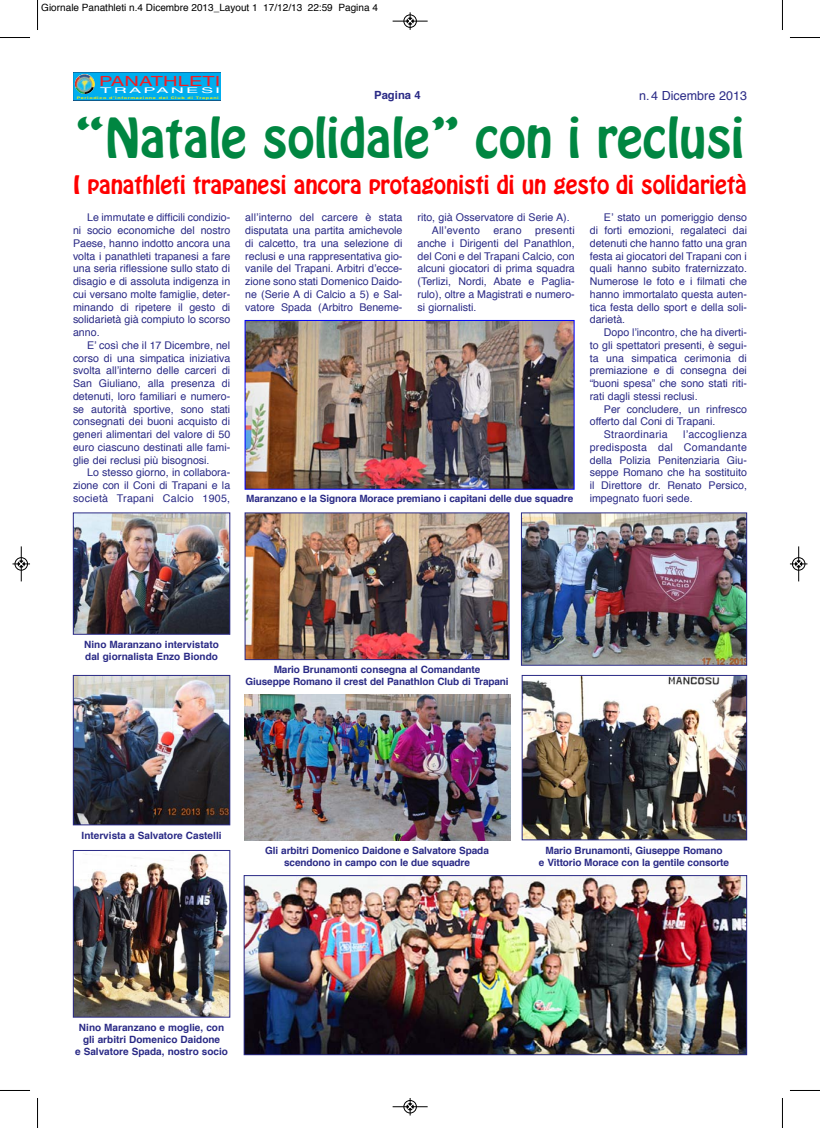
<style>
.page{position:relative;width:820px;height:1128px;background:#fff}
.page>*{position:absolute;margin:0;border:0;box-sizing:border-box;transform-origin:0 0}
.t1{font:48.75px "Hobo Std";color:#008641}
.t2{font:22.5px "Hobo Std";letter-spacing:-.005em;color:#f00}
.t3{font:14px "Helvetica";color:#ee1e24;scale:1.44 1}
.t4{font:12.5px "Helvetica";color:#2a2a86}
.t5{font:700 11.25px "Helvetica";color:#2a2a86}
.t6{font:10.62px/12.8px "Helvetica";color:#2a2a86;text-align:justify}
.t7{font:10.62px "Helvetica";letter-spacing:.02em;color:#2a2a86}
.t8{font:700 10px/12px "Helvetica";letter-spacing:-.01em;color:#2a2a86;text-align:center}
.t9{font:10px "Helvetica";color:#000}
.t10{font:7.88px "Helvetica";letter-spacing:.11em;color:#fff;scale:2.33 1}
.t11{font:700 3.38px "Helvetica";letter-spacing:.11em;color:#fff101;scale:1.63 1}
</style>
<div class="page">
<div style="left:73px;top:73px;width:147px;height:28px;background:#00aeef"></div>
<img style="left:75px;top:74px;width:20px;height:20px;border-radius:50%">
<img style="left:75px;top:514px;width:153px;height:118px">
<div style="left:73px;top:512px;width:157px;height:122px;border:1px solid #2a2a86"></div>
<img style="left:246px;top:514px;width:261px;height:144px">
<div style="left:244px;top:512px;width:265px;height:148px;border:1px solid #2a2a86"></div>
<img style="left:246px;top:877px;width:498px;height:175px">
<div style="left:244px;top:875px;width:502px;height:179px;border:1px solid #2a2a86"></div>
<img style="left:75px;top:677px;width:153px;height:146px">
<div style="left:73px;top:675px;width:157px;height:150px;border:1px solid #2a2a86"></div>
<img style="left:75px;top:853px;width:153px;height:162px">
<div style="left:73px;top:850px;width:157px;height:167px;border:1px solid #2a2a86"></div>
<img style="left:523px;top:514px;width:221px;height:149px">
<div style="left:521px;top:512px;width:225px;height:153px;border:1px solid #2a2a86"></div>
<img style="left:523px;top:677px;width:221px;height:161px">
<div style="left:521px;top:675px;width:225px;height:165px;border:1px solid #2a2a86"></div>
<img style="left:246px;top:322px;width:326px;height:165px">
<div style="left:244px;top:320px;width:330px;height:169px;border:1px solid #00f"></div>
<img style="left:244px;top:694px;width:266px;height:146px">
<hr style="left:37px;top:0;width:1px;height:30px;background:#000">
<hr style="left:0;top:37px;width:30px;height:1px;background:#000">
<hr style="left:781px;top:0;width:1px;height:30px;background:#000">
<hr style="left:789px;top:37px;width:30px;height:1px;background:#000">
<hr style="left:37px;top:1097px;width:1px;height:30px;background:#000">
<hr style="left:0;top:1090px;width:30px;height:1px;background:#000">
<hr style="left:781px;top:1097px;width:1px;height:30px;background:#000">
<hr style="left:789px;top:1090px;width:30px;height:1px;background:#000">
<div style="left:403px;top:14px;width:13px;height:14px;border:1px solid #fff;border-radius:50%"></div>
<hr style="left:392px;top:21px;width:35px;height:1px;background:#000">
<div style="left:403px;top:15px;width:13px;height:13px;border:1px solid #000;border-radius:50%"></div>
<svg style="left:407px;top:12px;width:6px;height:18px"></svg>
<div style="left:403px;top:1099px;width:13px;height:14px;border:1px solid #fff;border-radius:50%"></div>
<hr style="left:392px;top:1106px;width:35px;height:1px;background:#000">
<div style="left:403px;top:1100px;width:13px;height:13px;border:1px solid #000;border-radius:50%"></div>
<svg style="left:407px;top:1098px;width:6px;height:17px"></svg>
<hr style="left:21px;top:546px;width:1px;height:35px;background:#000">
<div style="left:15px;top:557px;width:13px;height:13px;border:1px solid #000;border-radius:50%"></div>
<svg style="left:12px;top:560px;width:18px;height:7px"></svg>
<hr style="left:798px;top:546px;width:1px;height:35px;background:#000">
<div style="left:791px;top:557px;width:13px;height:13px;border:1px solid #000;border-radius:50%"></div>
<svg style="left:790px;top:560px;width:17px;height:7px"></svg>
<p class="t9" style="left:41px;top:4px;width:338px">Giornale Panathleti n.4 Dicembre 2013_Layout 1 17/12/13 22:59 Pagina 4</p>
<h3 class="t3" style="left:99px;top:75px;width:86px">PANATHLETI</h3>
<p class="t10" style="left:100px;top:87px;width:53px">TRAPANESI</p>
<p class="t11" style="left:77px;top:96px;width:89px">Periodico d’informazione del Club di Trapani</p>
<h1 class="t1" style="left:76px;top:117px;width:670px">“Natale solidale” con i reclusi</h1>
<h2 class="t2" style="left:73px;top:175px;width:674px">I panathleti trapanesi ancora protagonisti di un gesto di solidarietà</h2>
<p class="t5" style="left:374px;top:91px;width:48px">Pagina 4</p>
<p class="t4" style="left:639px;top:90px;width:109px">n.4 Dicembre 2013</p>
<p class="t6" style="left:73px;top:212px;width:159px;text-indent:14px">Le immutate e difficili condizio&shy;ni socio economiche del nostro Paese, hanno indotto ancora una volta i panathleti trapanesi a fare una seria riflessione sullo stato di disagio e di assoluta indigenza in cui versano molte famiglie, deter&shy;minando di ripetere il gesto di solidarietà già compiuto lo scorso anno.</p>
<p class="t6" style="left:73px;top:339px;width:159px;text-indent:14px">E’ così che il 17 Dicembre, nel corso di una simpatica iniziativa svolta all’interno delle carceri di San Giuliano, alla presenza di detenuti, loro familiari e numero&shy;se autorità sportive, sono stati consegnati dei buoni acquisto di generi alimentari del valore di 50 euro ciascuno destinati alle fami&shy;glie dei reclusi più bisognosi.</p>
<p class="t6" style="left:73px;top:467px;width:159px;text-indent:14px">Lo stesso giorno, in collabora&shy;zione con il Coni di Trapani e la società Trapani Calcio 1905,</p>
<p class="t6" style="left:245px;top:212px;width:159px">all’interno del carcere è stata disputata una partita amichevole di calcetto, tra una selezione di reclusi e una rappresentativa gio&shy;vanile del Trapani. Arbitri d’ecce&shy;zione sono stati Domenico Dai do - ne (Serie A di Calcio a 5) e Sal - vatore Spada (Arbitro Bene me -</p>
<p class="t6" style="left:431px;top:212px;width:139px;text-indent:-14px">rito, già Osservatore di Serie A).<br>All’evento</p>
<p class="t6" style="left:417px;top:225px;width:159px;text-indent:118px">presenti anche i Dirigenti del Panathlon, del Coni e del Trapani Calcio, con alcuni giocatori di prima squadra (Terlizi, Nordi, Abate e Paglia - rulo), oltre a Magistrati e numero&shy;si giornalisti.</p>
<p class="t6" style="left:493px;top:225px;width:30px">erano</p>
<p class="t6" style="left:589px;top:212px;width:159px;text-indent:14px">E’ stato un pomeriggio denso di forti emozioni, regalateci dai detenuti che hanno fatto una gran festa ai giocatori del Trapani con i quali hanno subito fraternizzato.<br>Numerose le foto e i filmati che hanno immortalato questa auten&shy;tica festa dello sport e della soli&shy;darietà.</p>
<p class="t6" style="left:589px;top:327px;width:159px;text-indent:14px">Dopo l’incontro, che ha diverti&shy;to gli spettatori presenti, è segui&shy;ta una simpatica cerimonia di premiazione e di consegna dei “buoni spesa” che sono stati riti&shy;rati dagli stessi reclusi.</p>
<p class="t6" style="left:603px;top:403px;width:144px">Per concludere, un rinfresco</p>
<p class="t6" style="left:589px;top:416px;width:127px">offerto dal Coni di Trapani.</p>
<p class="t7" style="left:603px;top:430px;width:65px">Straordinaria</p>
<p class="t6" style="left:589px;top:429px;width:159px;text-indent:93px">l’accoglienza predisposta dal Comandante della Polizia Penitenziaria Giu - seppe Romano che ha sostituito il Direttore dr. Renato Persico,</p>
<p class="t8" style="left:246px;top:493px;width:328px">Maranzano e la Signora Morace premiano i capitani delle due squadre</p>
<p class="t6" style="left:589px;top:492px;width:104px">impegnato fuori sede.</p>
<p class="t8" style="left:84px;top:639px;width:136px;text-align:left">Nino Maranzano intervistato dal giornalista Enzo Biondo</p>
<p class="t8" style="left:245px;top:664px;width:265px">Mario Brunamonti consegna al Comandante<br>Giuseppe Romano il crest del Panathlon Club di Trapani</p>
<p class="t8" style="left:82px;top:830px;width:141px">Intervista a Salvatore Castelli</p>
<p class="t8" style="left:265px;top:845px;width:225px">Gli arbitri Domenico Daidone e Salvatore Spada scendono in campo con le due squadre</p>
<p class="t8" style="left:538px;top:845px;width:191px">Mario Brunamonti, Giuseppe Romano<br>e Vittorio Morace con la gentile consorte</p>
<p class="t8" style="left:75px;top:1022px;width:154px">Nino Maranzano e moglie, con gli arbitri Domenico Daidone<br>e Salvatore Spada, nostro socio</p>
</div>
